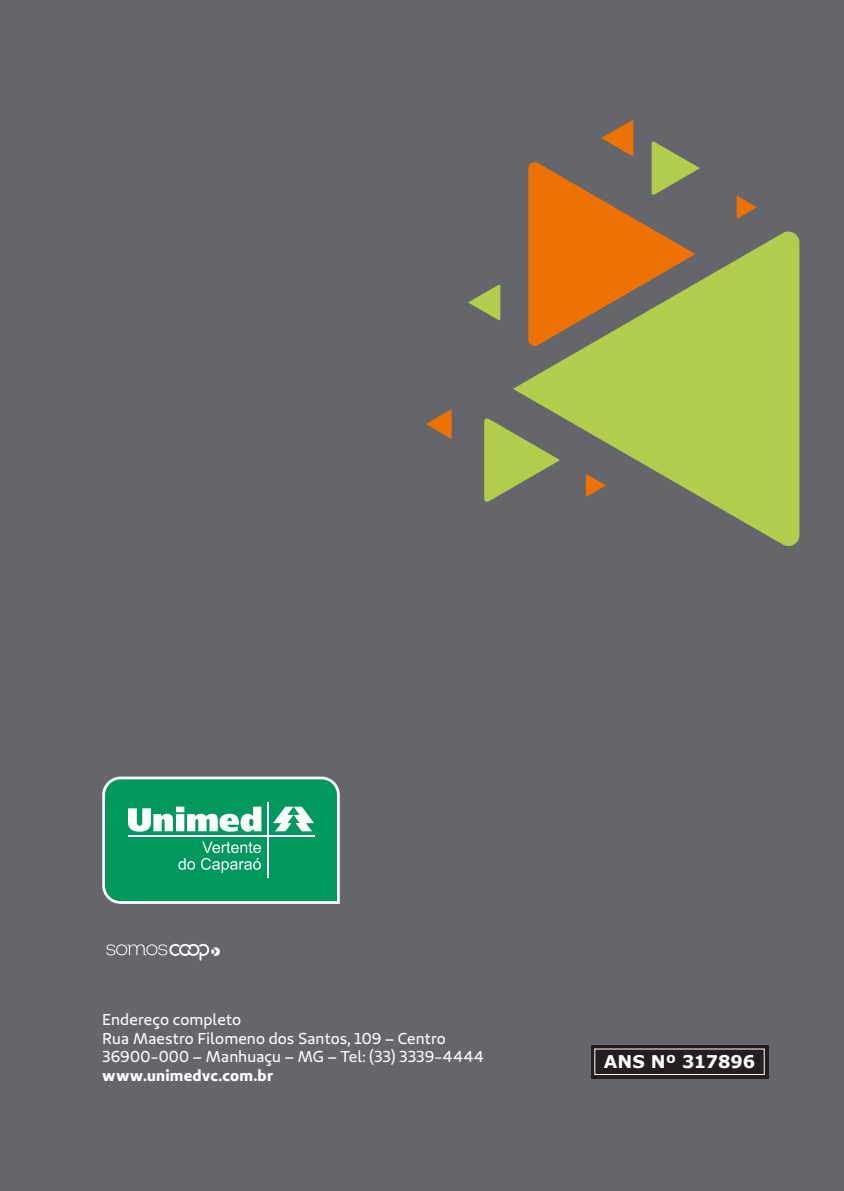
<style>
.page{position:relative;width:844px;height:1191px;background:#fff}
.page>*{position:absolute;margin:0;border:0;box-sizing:border-box;transform-origin:0 0}
.Títulos{font:700 17.5px "Verdana";color:#fff}
.Títulos-2{font:15.75px "Unimed Sans 2020 Regular";letter-spacing:.01em;color:#fff}
.Títulos-3{font:15.75px "Unimed Sans 2020 Bold";letter-spacing:.015em;color:#fff}
</style>
<div class="page">
<div style="left:0;top:0;width:843px;height:1191px;background:#65656c"></div>
<div style="left:590px;top:1044px;width:177px;height:34px;background:#231f20"></div>
<div style="left:594px;top:1048px;width:170px;height:27px;border:1px solid #fff"></div>
<svg style="left:106px;top:943px;width:114px;height:17px"></svg>
<svg style="left:513px;top:231px;width:286px;height:315px;fill:#b1cd4d"></svg>
<svg style="left:484px;top:417px;width:76px;height:85px"></svg>
<svg style="left:426px;top:409px;width:25px;height:29px"></svg>
<svg style="left:585px;top:474px;width:21px;height:23px"></svg>
<svg style="left:736px;top:196px;width:20px;height:23px"></svg>
<svg style="left:528px;top:120px;width:171px;height:227px"></svg>
<svg style="left:468px;top:284px;width:32px;height:36px"></svg>
<svg style="left:102px;top:776px;width:238px;height:128px;background:#2ca777"></svg>
<p class="Títulos-2" style="left:102px;top:1009px;width:140px">Endereço completo</p>
<p class="Títulos-2" style="left:102px;top:1028px;width:345px">Rua Maestro Filomeno dos Santos, 109 – Centro</p>
<p class="Títulos-2" style="left:102px;top:1046px;width:383px">36900-000 – Manhuaçu – MG – Tel: (33) 3339-4444</p>
<p class="Títulos-3" style="left:102px;top:1065px;width:172px">www.unimedvc.com.br</p>
<p class="Títulos" style="left:603px;top:1049px;width:153px">ANS Nº 317896</p>
</div>
